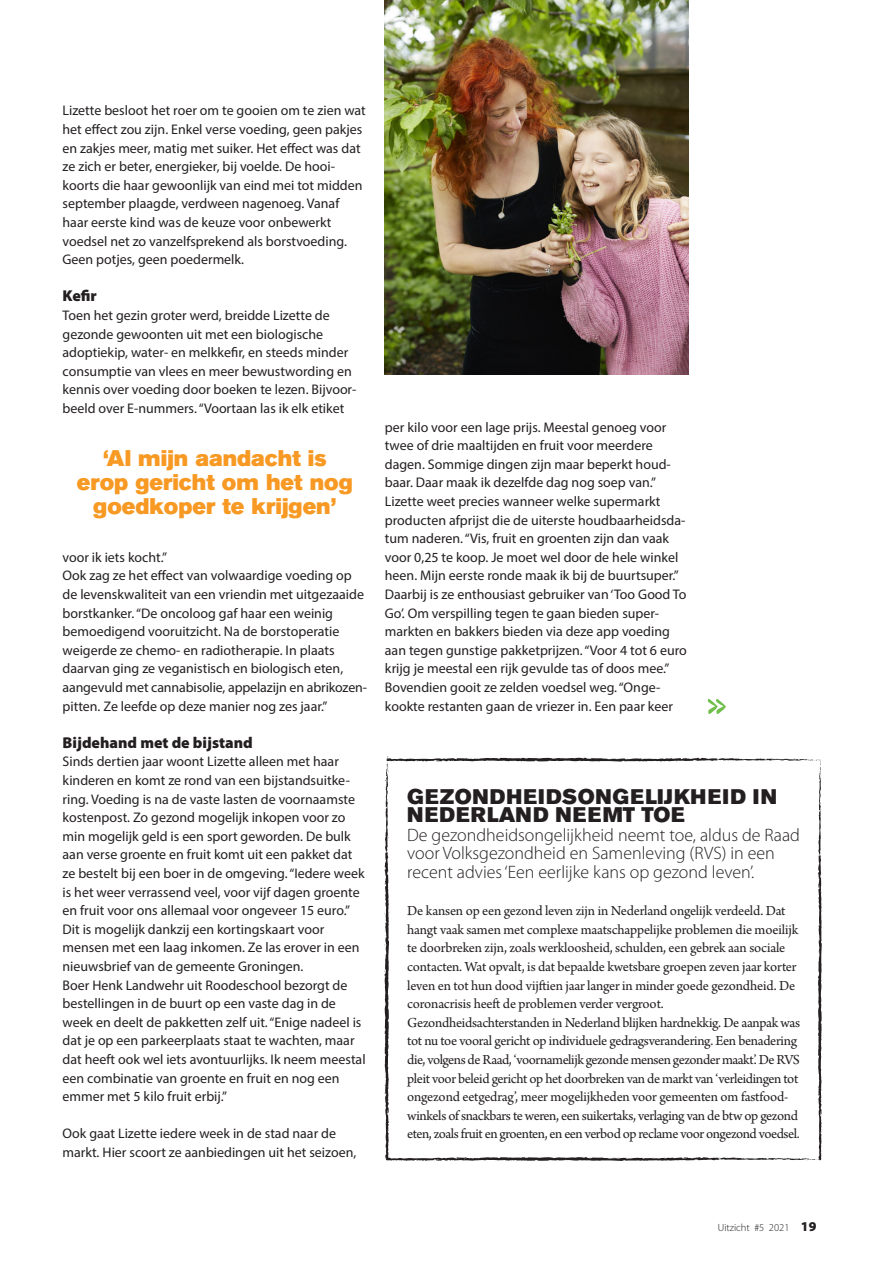
<style>
.page{position:relative;width:893px;height:1263px;background:#fff}
.page>*{position:absolute;margin:0;border:0;box-sizing:border-box;transform-origin:0 0}
.Streamer_groot{font:55.35px "Remachine Script";color:#70bf4c}
.Streamer_groot-2{font:22.5px/24px "Akzidenz Grotesk BE Super";color:#f79923;text-align:center}
.Kopje_kader{font:21px/18.6px "Akzidenz Grotesk BE Super";letter-spacing:.065em;color:#231f20}
.Intro_klein_artikel{font:300 18px/18.6px "Myriad Pro";color:#231f20}
.Tussenkopje{font:900 15.75px "Myriad Pro";color:#231f20}
.kadertekst{font:14.55px/18.6px "Arno Pro";letter-spacing:-.02em;color:#231f20}
.Brood{font:13.95px/18.6px "Myriad Pro";color:#231f20}
.t1{font:300 10.5px "Myriad Pro";color:#231f20}
.s1{font-weight:900;font-size:13.5px}
</style>
<div class="page">
<img style="left:385px;top:0;width:303px;height:374px">
<svg style="left:384px;top:756px;width:438px;height:405px"></svg>
<p class="Brood" style="left:63px;top:101px;width:305px">Lizette besloot het roer om te gooien om te zien wat het effect zou zijn. Enkel verse voeding, geen pakjes en zakjes meer, matig met suiker. Het effect was dat ze zich er beter, energieker, bij voelde. De hooi&shy;koorts die haar gewoonlijk van eind mei tot midden september plaagde, verdween nagenoeg. Vanaf haar eerste kind was de keuze voor onbewerkt voedsel net zo vanzelfsprekend als borstvoeding.<br>Geen potjes, geen poedermelk.</p>
<p class="Tussenkopje" style="left:63px;top:285px;width:36px">Kefir</p>
<p class="Brood" style="left:63px;top:306px;width:295px">Toen het gezin groter werd, breidde Lizette de gezonde gewoonten uit met een biologische adoptiekip, water- en melkkefir, en steeds minder consumptie van vlees en meer bewustwording en kennis over voeding door boeken te lezen. Bijvoor&shy;beeld over E-nummers. “Voortaan las ik elk etiket</p>
<p class="Streamer_groot-2" style="left:77px;top:447px;width:277px">‘Al mijn aandacht is erop gericht om het nog goedkoper te krijgen’</p>
<p class="Brood" style="left:63px;top:548px;width:106px">voor ik iets kocht.”</p>
<p class="Brood" style="left:63px;top:566px;width:306px">Ook zag ze het effect van volwaardige voeding op de levenskwaliteit van een vriendin met uitgezaaide borstkanker. “De oncoloog gaf haar een weinig bemoedigend vooruitzicht. Na de borstoperatie weigerde ze chemo- en radiotherapie. In plaats daarvan ging ze veganistisch en biologisch eten, aangevuld met cannabisolie, appelazijn en abrikozen&shy;pitten. Ze leefde op deze manier nog zes jaar.”</p>
<p class="Tussenkopje" style="left:63px;top:732px;width:192px">Bijdehand met de bijstand</p>
<p class="Brood" style="left:63px;top:752px;width:303px">Sinds dertien jaar woont Lizette alleen met haar kinderen en komt ze rond van een bijstandsuitke&shy;ring. Voeding is na de vaste lasten de voornaamste kostenpost. Zo gezond mogelijk inkopen voor zo min mogelijk geld is een sport geworden. De bulk aan verse groente en fruit komt uit een pakket dat ze bestelt bij een boer in de omgeving. “Iedere week is het weer verrassend veel, voor vijf dagen groente en fruit voor ons allemaal voor ongeveer 15 euro.”</p>
<p class="Brood" style="left:63px;top:920px;width:299px">Dit is mogelijk dankzij een kortingskaart voor mensen met een laag inkomen. Ze las erover in een nieuwsbrief van de gemeente Groningen.</p>
<p class="Brood" style="left:63px;top:975px;width:305px">Boer Henk Landwehr uit Roodeschool bezorgt de bestellingen in de buurt op een vaste dag in de week en deelt de pakketten zelf uit. “Enige nadeel is dat je op een parkeerplaats staat te wachten, maar dat heeft ook wel iets avontuurlijks. Ik neem meestal een combinatie van groente en fruit en nog een emmer met 5 kilo fruit erbij.”</p>
<p class="Brood" style="left:63px;top:1124px;width:295px">Ook gaat Lizette iedere week in de stad naar de markt. Hier scoort ze aanbiedingen uit het seizoen,</p>
<p class="Brood" style="left:385px;top:417px;width:287px">per kilo voor een lage prijs. Meestal genoeg voor twee of drie maaltijden en fruit voor meerdere dagen. Sommige dingen zijn maar beperkt houd&shy;baar. Daar maak ik dezelfde dag nog soep van.”</p>
<p class="Brood" style="left:385px;top:492px;width:302px">Lizette weet precies wanneer welke supermarkt producten afprijst die de uiterste houdbaarheidsda&shy;tum naderen. “Vis, fruit en groenten zijn dan vaak voor 0,25 te koop. Je moet wel door de hele winkel heen. Mijn eerste ronde maak ik bij de buurtsuper.”</p>
<p class="Brood" style="left:385px;top:585px;width:303px">Daarbij is ze enthousiast gebruiker van ‘Too Good To Go’. Om verspilling tegen te gaan bieden super&shy;markten en bakkers bieden via deze app voeding aan tegen gunstige pakketprijzen. “Voor 4 tot 6 euro krijg je meestal een rijk gevulde tas of doos mee.”</p>
<p class="Brood" style="left:385px;top:678px;width:290px">Bovendien gooit ze zelden voedsel weg. “Onge&shy;kookte restanten gaan de vriezer in. Een paar keer</p>
<p class="Streamer_groot" style="left:706px;top:668px;width:22px">&gt;&gt;</p>
<p class="Kopje_kader" style="left:407px;top:787px;width:371px">GEZONDHEIDSONGELIJKHEID IN<br>NEDERLAND NEEMT TOE</p>
<p class="Intro_klein_artikel" style="left:407px;top:825px;width:394px">De gezondheidsongelijkheid neemt toe, aldus de Raad voor Volksgezondheid en Samenleving (RVS) in een recent advies ‘Een eerlijke kans op gezond leven’.</p>
<p class="kadertekst" style="left:407px;top:902px;width:393px">De kansen op een gezond leven zijn in Nederland ongelijk verdeeld. Dat hangt vaak samen met complexe maatschappelijke problemen die moeilijk te doorbreken zijn, zoals werkloosheid, schulden, een gebrek aan sociale contacten. Wat opvalt, is dat bepaalde kwetsbare groepen zeven jaar korter leven en tot hun dood vijftien jaar langer in minder goede gezondheid. De coronacrisis heeft de problemen verder vergroot.</p>
<p class="kadertekst" style="left:407px;top:1014px;width:394px">Gezondheidsachterstanden in Nederland blijken hardnekkig. De aanpak was tot nu toe vooral gericht op individuele gedragsverandering. Een benadering die, volgens de Raad, ‘voornamelijk gezonde mensen gezonder maakt’. De RVS pleit voor beleid gericht op het doorbreken van de markt van ‘verleidingen tot ongezond eetgedrag’, meer mogelijkheden voor gemeenten om fastfood&shy;winkels of snackbars te weren, een suikertaks, verlaging van de btw op gezond eten, zoals fruit en groenten, en een verbod op reclame voor ongezond voedsel.</p>
<p class="t1" style="left:718px;top:1222px;width:100px">Uitzicht #5 2021 <span class="s1">19</span></p>
</div>
